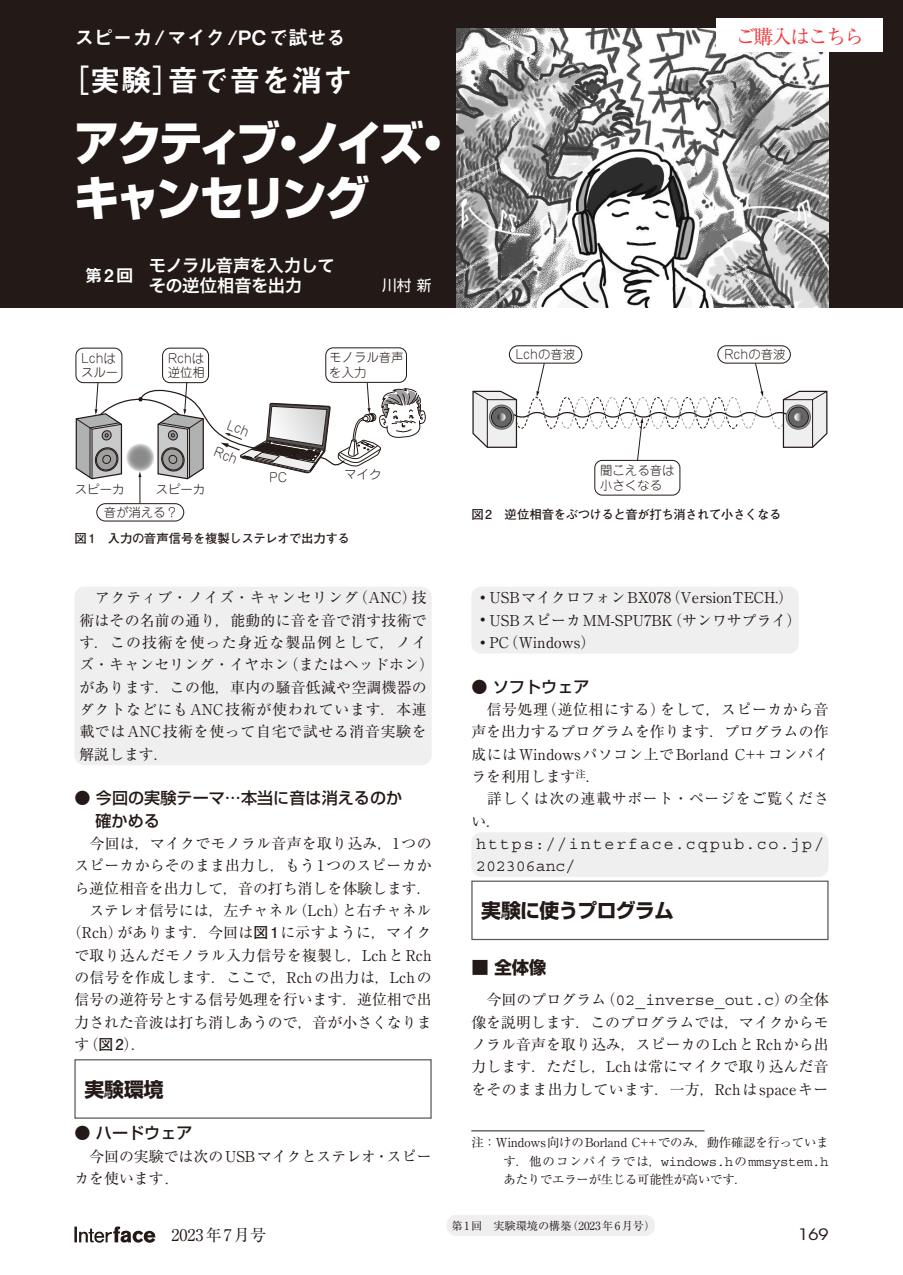
<style>
.page{position:relative;width:903px;height:1275px;background:#fff}
.page>*{position:absolute;margin:0;border:0;box-sizing:border-box;transform-origin:0 0}
.t1{font:800 47.07px/55.8px "Shin Go Pr 6 N";letter-spacing:-.075em;color:#fff;scale:.95 1}
.t2{font:30.97px "Midashi Go Pro MB31";color:#fff}
.t3{font:19.78px "Midashi Go Pro MB31";letter-spacing:-.035em;color:#fff}
.t4{font:700 19.78px "Shin Go Pro";letter-spacing:-.035em;color:#231916}
.t5{font:19.78px "Ryumin Pr 6 N";letter-spacing:-.09em;color:#ee383d}
.t6{font:17.32px/19.8px "Hira Kaku Pro N W6";letter-spacing:-.035em;color:#fff}
.t7{font:700 17.32px "Shin Go Pro";color:#231916}
.t8{font:17.32px "Midashi Go Pr 6 MB31";color:#fff}
.t9{font:16.45px/22.4px "Courier Std";letter-spacing:.115em;color:#231916}
.t10{font:16.45px "Courier Std";color:#231916}
.t11{font:500 16.1px/22.4px "Shin Go Pro";color:#231916}
.t12{font:16.1px "Ryumin Pro";color:#231916}
.t13{font:15.58px "ITC Avant Garde Std";color:#231916;scale:1.11 1}
.t14{font:14.88px/22.4px "Ryumin Pro";letter-spacing:.01em;color:#231916}
.t15{font:14.88px/22.4px "Ryumin Pro";letter-spacing:.045em;color:#231916}
.t16{font:14.88px/22.4px "Ryumin Pro";letter-spacing:.05em;color:#231916}
.t17{font:14.88px "UD Shin Go Pr 6";color:#fff}
.t18{font:13.83px "Courier Std";letter-spacing:-.02em;color:#231916}
.t19{font:300 12.42px/14.9px "Jun 101 Pro";color:#231916}
.t20{font:12.42px "Ryumin Pro";letter-spacing:-.02em;color:#231916}
.t21{font:700 12.42px "Futo Go B101 Pro";letter-spacing:-.035em;color:#231916}
.t22{font:11.2px "Ryumin Pro";color:#231916}
.s1{font-family:"Futo Go B101 Pro";font-weight:700}
.s2{font-size:12.25px}
.s3{font-family:"Ryumin Pro";font-size:14.88px}
.s4{font-family:"Ryumin Pro";font-size:12.42px}
</style>
<div class="page">
<svg style="left:74px;top:1226px;width:81px;height:17px"></svg>
<div style="left:0;top:0;width:903px;height:308px;background:#231916"></div>
<div style="left:74px;top:587px;width:358px;height:178px;background:#efeff0;border-radius:10px"></div>
<div style="left:74px;top:1059px;width:358px;height:60px;border:1px solid #595857"></div>
<img style="left:456px;top:28px;width:372px;height:279px">
<div style="left:471px;top:587px;width:328px;height:67px;background:#efeff0;border-radius:10px"></div>
<div style="left:471px;top:832px;width:357px;height:45px;background:#efeff0;border-radius:10px"></div>
<div style="left:471px;top:881px;width:357px;height:59px;border:1px solid #595857"></div>
<div style="left:96px;top:503px;width:88px;height:18px;border:1px solid #231916;border-radius:9px"></div>
<div style="left:325px;top:347px;width:82px;height:36px;border:1px solid #231916;border-radius:7px"></div>
<div style="left:76px;top:348px;width:46px;height:35px;border:1px solid #231916;border-radius:7px"></div>
<div style="left:162px;top:348px;width:47px;height:35px;border:1px solid #231916;border-radius:7px"></div>
<div style="left:509px;top:345px;width:73px;height:18px;border:1px solid #231916;border-radius:9px"></div>
<div style="left:594px;top:460px;width:86px;height:35px;border:1px solid #231916;border-radius:7px"></div>
<div style="left:717px;top:345px;width:74px;height:18px;border:1px solid #231916;border-radius:9px"></div>
<svg style="left:472px;top:363px;width:356px;height:98px"></svg>
<div style="left:446px;top:1215px;width:209px;height:21px;background:#efeff0;border-radius:10px"></div>
<hr style="left:471px;top:1130px;width:233px;height:1px;background:#231916">
<div style="left:716px;top:18px;width:167px;height:34px;background:#fff"></div>
<svg style="left:75px;top:382px;width:351px;height:122px"></svg>
<h3 class="t3" style="left:74px;top:21px;width:273px">スピーカ/マイク/PCで試せる</h3>
<h2 class="t2" style="left:59px;top:56px;width:296px"><span class="s1">［</span>実験<span class="s1">］</span>音で音を消す</h2>
<h1 class="t1" style="left:74px;top:114px;width:402px">アクティブ・ノイズ・キャンセリング</h1>
<p class="t8" style="left:85px;top:262px;width:50px">第2回</p>
<p class="t6" style="left:149px;top:255px;width:187px">モノラル音声を入力してその逆位相音を出力</p>
<p class="t17" style="left:382px;top:273px;width:51px">川村 新</p>
<p class="t19" style="left:81px;top:349px;width:39px">Lchはスルー</p>
<p class="t19" style="left:168px;top:349px;width:39px">Rchは逆位相</p>
<p class="t19" style="left:329px;top:349px;width:76px">モノラル音声を入力</p>
<h3 class="t5" style="left:736px;top:21px;width:130px">ご購入はこちら</h3>
<p class="t19" style="left:515px;top:346px;width:61px">Lchの音波</p>
<p class="t19" style="left:724px;top:346px;width:63px">Rchの音波</p>
<p class="t19" style="left:75px;top:481px;width:51px">スピーカ</p>
<p class="t19" style="left:156px;top:481px;width:51px">スピーカ</p>
<p class="t19" style="left:104px;top:504px;width:76px">音が消える？</p>
<p class="t19" style="left:269px;top:468px;width:19px">PC</p>
<p class="t19" style="left:344px;top:466px;width:39px">マイク</p>
<p class="t21" style="left:74px;top:528px;width:277px">図 1　入力の音声信号を複製しステレオで出力する</p>
<p class="t15" style="left:79px;top:586px;width:356px;text-indent:16px">アクティブ・ノイズ・キャンセリング（ANC）技術はその名前の通り，能動的に音を音で消す技術です．この技術を使った身近な製品例として，ノイズ・キャンセリング・イヤホン（またはヘッドホン）があります．この他，車内の騒音低減や空調機器のダクトなどにもANC技術が使われています．本連載ではANC技術を使って自宅で試せる消音実験を解説します．</p>
<p class="t11" style="left:95px;top:785px;width:308px;text-indent:-21px">● 今回の実験テーマ…本当に音は消えるのか確かめる</p>
<p class="t14" style="left:90px;top:831px;width:344px">今回は，マイクでモノラル音声を取り込み，1つの</p>
<p class="t14" style="left:74px;top:854px;width:359px">スピーカからそのまま出力し，もう1つのスピーカか</p>
<p class="t14" style="left:74px;top:876px;width:359px">ら逆位相音を出力して，音の打ち消しを体験します．</p>
<p class="t14" style="left:89px;top:898px;width:344px">ステレオ信号には，左チャネル（Lch）と右チャネル</p>
<p class="t14" style="left:67px;top:920px;width:366px">（Rch）があります．今回は<span class="s1">図1</span>に示すように，マイク</p>
<p class="t14" style="left:74px;top:943px;width:359px">で取り込んだモノラル入力信号を複製し，LchとRch</p>
<p class="t14" style="left:74px;top:965px;width:359px">の信号を作成します．ここで，Rchの出力は，Lchの</p>
<p class="t14" style="left:74px;top:987px;width:359px">信号の逆符号とする信号処理を行います．逆位相で出</p>
<p class="t14" style="left:74px;top:1010px;width:359px">力された音波は打ち消しあうので，音が小さくなりま</p>
<p class="t14" style="left:74px;top:1032px;width:73px">す（<span class="s1">図2</span>）．</p>
<h3 class="t4" style="left:84px;top:1073px;width:81px">実験環境</h3>
<p class="t11" style="left:74px;top:1120px;width:120px">● ハードウェア</p>
<p class="t14" style="left:74px;top:1144px;width:359px;text-indent:15px">今回の実験では次のUSBマイクとステレオ・スピーカを使います.</p>
<p class="t19" style="left:600px;top:461px;width:76px">聞こえる音は小さくなる</p>
<p class="t21" style="left:471px;top:505px;width:312px">図 2　逆位相音をぶつけると音が打ち消されて小さくなる</p>
<p class="t14" style="left:480px;top:586px;width:323px"><span class="s2">・</span> USBマイクロフォンBX078（VersionTECH.）<span class="s2">・</span> USBスピーカMM-SPU7BK（サンワサプライ）<span class="s2">・</span> PC（Windows）</p>
<p class="t11" style="left:471px;top:673px;width:120px">● ソフトウェア</p>
<p class="t14" style="left:471px;top:697px;width:359px;text-align:justify;text-indent:15px">信号処理（逆位相にする）をして，スピーカから音声を出力するプログラムを作ります．プログラムの作成にはWindowsパソコン上でBorland C++コンパイラを利用します<sup>注</sup>．</p>
<p class="t16" style="left:471px;top:787px;width:359px;text-indent:16px">詳しくは次の連載サポート・ページをご覧ください．</p>
<p class="t9" style="left:476px;top:833px;width:349px">https://interface.cqpub.co.jp/<br>202306anc/</p>
<h3 class="t4" style="left:481px;top:895px;width:194px">実験に使うプログラム</h3>
<p class="t7" style="left:471px;top:954px;width:77px">■ 全体像</p>
<p class="t10" style="left:486px;top:991px;width:344px"><span class="s3">今回のプログラム（</span>02_inverse_out.c<span class="s3">）の全体</span></p>
<p class="t14" style="left:471px;top:1010px;width:359px;text-align:justify">像を説明します．このプログラムでは，マイクからモノラル音声を取り込み，スピーカのLchとRchから出力します．ただし，Lchは常にマイクで取り込んだ音をそのまま出力しています．一方，Rchはspaceキー</p>
<p class="t20" style="left:471px;top:1132px;width:359px">注：Windows向けのBorland C++でのみ，動作確認を行っていま</p>
<p class="t18" style="left:504px;top:1154px;width:326px"><span class="s4">す．他のコンパイラでは，</span>windows.h<span class="s4">の</span>mmsystem.h</p>
<p class="t20" style="left:504px;top:1170px;width:245px">あたりでエラーが生じる可能性が高いです．</p>
<p class="t22" style="left:451px;top:1217px;width:205px">第1回　実験環境の構築（2023年6月号）</p>
<p class="t12" style="left:155px;top:1222px;width:112px">　2023年7月号</p>
<p class="t13" style="left:798px;top:1225px;width:29px">169</p>
</div>
